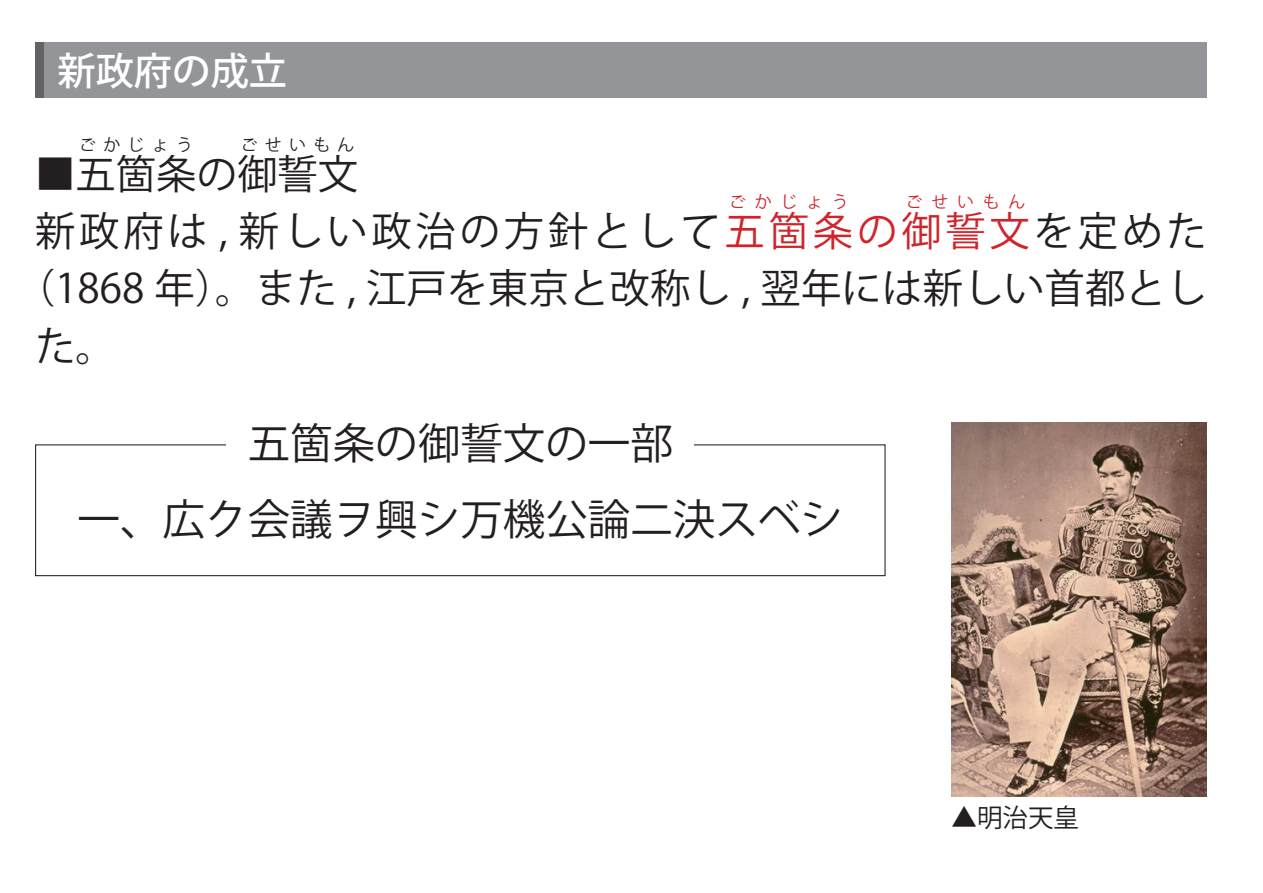
<style>
.page{position:relative;width:1263px;height:893px;background:#fff}
.page>*{position:absolute;margin:0;border:0;box-sizing:border-box;transform-origin:0 0}
.t1{font:42.45px "Koz Go Pr 6 N";color:#231f20}
.t2{font:40.35px/57.4px "Koz Go Pr 6 N";letter-spacing:.005em;color:#231f20}
.t3{font:40.35px "Koz Go Pr 6 N";letter-spacing:.095em;color:#231f20}
.t4{font:500 38.25px "Koz Go Pr 6 N";color:#fff}
.t5{font:25.5px "Koz Go Pr 6 N";color:#231f20}
.t6{font:16.95px "Koz Go Pr 6 N";letter-spacing:.425em;color:#231f20}
.t7{font:16.95px "Koz Go Pr 6 N";letter-spacing:.515em;color:#d1232a}
.s1{color:#d1232a}
</style>
<div class="page">
<div style="left:35px;top:444px;width:850px;height:132px;border:1px solid #231f20"></div>
<div style="left:226px;top:422px;width:468px;height:43px;background:#fff"></div>
<img style="left:951px;top:422px;width:255px;height:374px">
<div style="left:35px;top:43px;width:1171px;height:55px;background:#939598"></div>
<div style="left:35px;top:43px;width:9px;height:55px;background:#636366"></div>
<p class="t4" style="left:57px;top:49px;width:231px">新政府の成立</p>
<p class="t6" style="left:79px;top:135px;width:115px">ごかじょう</p>
<p class="t6" style="left:241px;top:135px;width:115px">ごせいもん</p>
<p class="t2" style="left:35px;top:146px;width:325px">■五箇条の御誓文</p>
<p class="t7" style="left:729px;top:193px;width:121px">ごかじょう</p>
<p class="t7" style="left:906px;top:193px;width:121px">ごせいもん</p>
<p class="t3" style="left:35px;top:208px;width:1173px">新政府は , 新しい政治の方針として<span class="s1">五箇条の御誓文</span>を定めた</p>
<p class="t2" style="left:35px;top:261px;width:1173px;text-indent:-20px">（1868 年）。また , 江戸を東京と改称し , 翌年には新しい首都とした。</p>
<p class="t1" style="left:248px;top:420px;width:427px">五箇条の御誓文の一部</p>
<p class="t1" style="left:78px;top:495px;width:767px">一、広ク会議ヲ興シ万機公論二決スベシ</p>
<p class="t5" style="left:951px;top:803px;width:129px">▲明治天皇</p>
</div>
